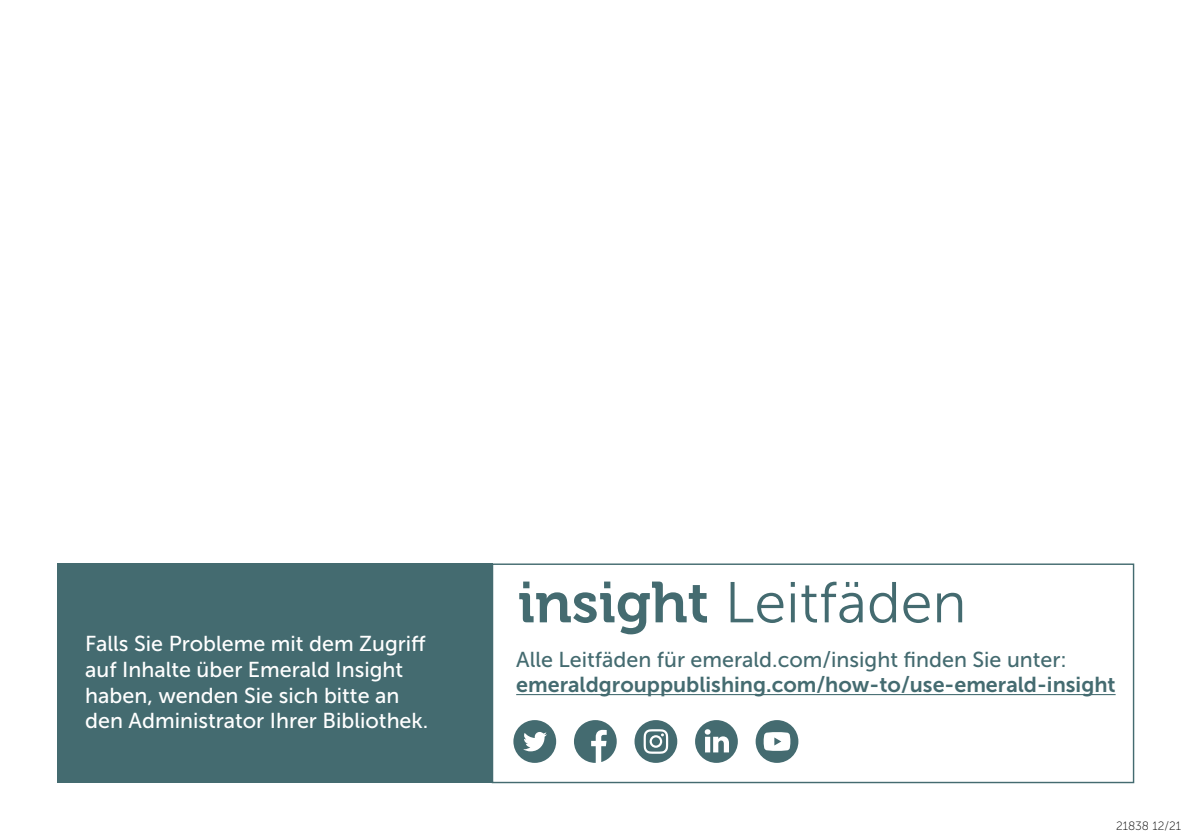
<style>
.page{position:relative;width:1191px;height:840px;background:#fff}
.page>*{position:absolute;margin:0;border:0;box-sizing:border-box;transform-origin:0 0}
.t1{font:57.4px "Museo Sans 300";color:#446b70}
.t2{font:21.6px/25.8px "Museo Sans 500";color:#fff}
.t3{font:21.6px "Museo Sans 700";color:#446b70}
.t4{font:21.6px "Museo Sans 500";color:#446b70}
.t5{font:12px "Museo Sans 100";color:#000}
.s1{font-family:"Museo 700"}
</style>
<div class="page">
<div style="left:492px;top:563px;width:642px;height:219px;border:1px solid #446b70"></div>
<div style="left:57px;top:563px;width:435px;height:219px;background:#446b70"></div>
<hr style="left:516px;top:693px;width:599px;height:1px;background:#446b70">
<svg style="left:574px;top:720px;width:43px;height:42px"></svg>
<svg style="left:755px;top:720px;width:43px;height:42px"></svg>
<svg style="left:513px;top:720px;width:43px;height:42px"></svg>
<svg style="left:695px;top:720px;width:43px;height:42px"></svg>
<svg style="left:634px;top:720px;width:43px;height:42px"></svg>
<p class="t2" style="left:85px;top:630px;width:345px">Falls Sie Probleme mit dem Zugriff auf Inhalte über Emerald Insight haben, wenden Sie sich bitte an den Administrator Ihrer Bibliothek.</p>
<h1 class="t1" style="left:518px;top:571px;width:450px"><span class="s1">insight</span> Leitfäden</h1>
<p class="t4" style="left:516px;top:647px;width:552px">Alle Leitfäden für emerald.com/insight finden Sie unter:</p>
<p class="t3" style="left:516px;top:672px;width:601px">emeraldgrouppublishing.com/how-to/use-emerald-insight</p>
<p class="t5" style="left:1116px;top:819px;width:66px">21838 12/21</p>
</div>
